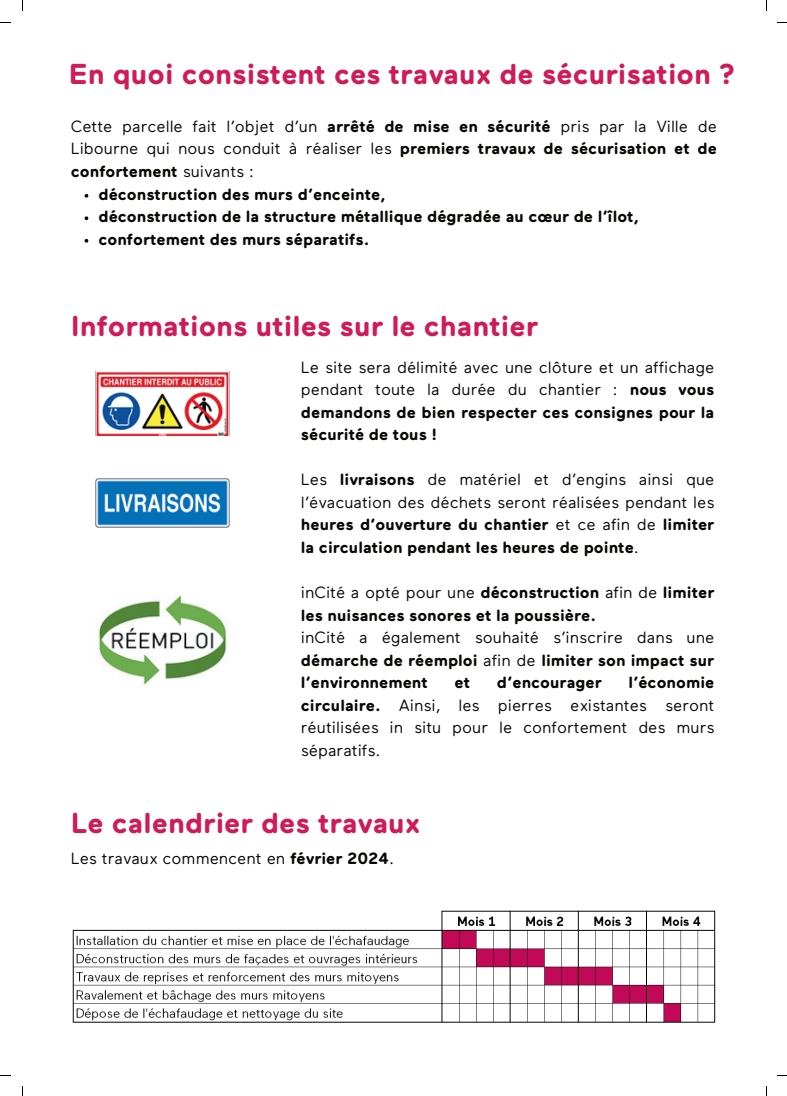
<style>
.page{position:relative;width:787px;height:1096px;background:#fff}
.page>*{position:absolute;margin:0;border:0;box-sizing:border-box;transform-origin:0 0}
.t1{font:700 28.75px "Maax Rounded";color:#cf1c58}
.t2{font:16.25px/22.5px "Maax Rounded";color:#080704;text-align:justify}
.t3{font:700 16.25px/22.5px "Maax Rounded";color:#080704}
.s1{font-weight:700}
.s2{font-weight:400}
</style>
<div class="page">
<img style="left:96px;top:371px;width:133px;height:65px">
<img style="left:96px;top:478px;width:133px;height:49px">
<img style="left:98px;top:594px;width:129px;height:92px">
<img style="left:72px;top:910px;width:644px;height:113px">
<svg style="left:85px;top:194px;width:3px;height:4px"></svg>
<svg style="left:85px;top:216px;width:3px;height:4px"></svg>
<svg style="left:85px;top:239px;width:3px;height:4px"></svg>
<h1 class="t1" style="left:69px;top:57px;width:668px">En quoi consistent ces travaux de sécurisation ?</h1>
<p class="t2" style="left:71px;top:115px;width:648px">Cette parcelle fait l’objet d’un <span class="s1">arrêté de mise en sécurité</span> pris par la Ville de</p>
<p class="t2" style="left:71px;top:137px;width:648px">Libourne qui nous conduit à réaliser les <span class="s1">premiers travaux de sécurisation et de</span></p>
<p class="t3" style="left:71px;top:160px;width:185px">confortement <span class="s2">suivants :</span></p>
<p class="t3" style="left:98px;top:182px;width:289px">déconstruction des murs d’enceinte,</p>
<p class="t3" style="left:98px;top:205px;width:542px">déconstruction de la structure métallique dégradée au cœur de l’îlot,</p>
<p class="t3" style="left:98px;top:227px;width:273px">confortement des murs séparatifs.</p>
<h1 class="t1" style="left:71px;top:309px;width:469px">Informations utiles sur le chantier</h1>
<p class="t2" style="left:301px;top:356px;width:415px">Le site sera délimité avec une clôture et un affichage pendant toute la durée du chantier : <span class="s1">nous vous demandons de bien respecter ces consignes pour la sécurité de tous !</span></p>
<p class="t2" style="left:301px;top:468px;width:415px">Les <span class="s1">livraisons</span> de matériel et d’engins ainsi que l’évacuation des déchets seront réalisées pendant les <span class="s1">heures d’ouverture du chantier</span> et ce afin de <span class="s1">limiter la circulation pendant les heures de pointe</span>.</p>
<p class="t3" style="left:301px;top:580px;width:415px"><span class="s2">inCité a opté pour une</span> déconstruction <span class="s2">afin de</span> limiter les nuisances sonores et la poussière.</p>
<p class="t3" style="left:301px;top:625px;width:415px;text-align:justify"><span class="s2">inCité a également souhaité s’inscrire dans une </span>démarche de réemploi <span class="s2">afin de</span> limiter son impact sur l’environnement</p>
<p class="t2" style="left:301px;top:671px;width:415px;text-indent:328px"><span class="s1">l’économie circulaire.</span> Ainsi, les pierres existantes seront réutilisées in situ pour le confortement des murs séparatifs.</p>
<p class="t3" style="left:455px;top:670px;width:17px">et</p>
<p class="t3" style="left:497px;top:670px;width:106px">d’encourager</p>
<h1 class="t1" style="left:71px;top:806px;width:351px">Le calendrier des travaux</h1>
<p class="t2" style="left:71px;top:846px;width:325px">Les travaux commencent en <span class="s1">février 2024</span>.</p>
</div>
